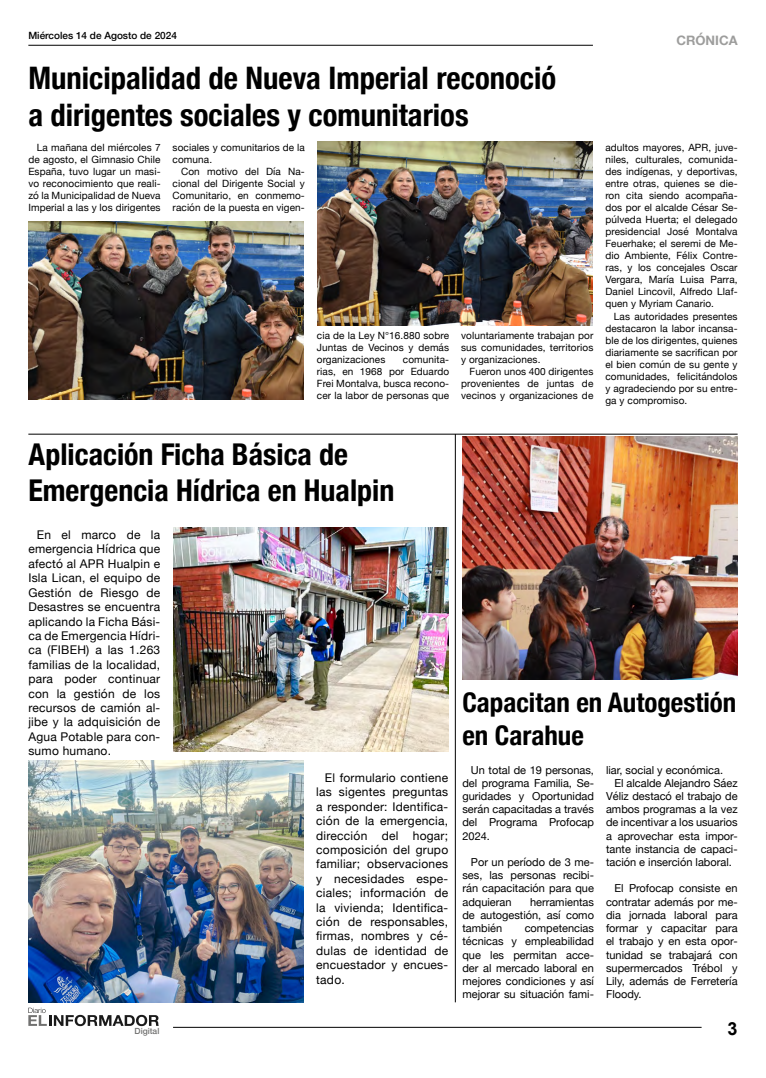
<style>
.page{position:relative;width:766px;height:1078px;background:#fff}
.page>*{position:absolute;margin:0;border:0;box-sizing:border-box;transform-origin:0 0}
.t1{font:700 condensed 31px/37.2px "Helvetica Neue";color:#000}
.t2{font:700 condensed 30px/36px "Helvetica Neue";color:#000}
.t3{font:700 condensed 27px/32.4px "Helvetica Neue";color:#000}
.t4{font:700 18px "Arial";color:#000}
.t5{font:700 13px "Helvetica Neue";color:#9d9d9c}
.t6{font:12px/14.4px "Helvetica Neue";letter-spacing:.02em;color:#000;text-align:justify}
.t7{font:11px/13.2px "Helvetica Neue";color:#000;text-align:justify}
.t8{font:10px/12px "Helvetica Neue";letter-spacing:.01em;color:#000;text-align:justify}
.t9{font:500 10px "Helvetica Neue";color:#000}
.t10{font:500 8.5px "Helvetica Neue";color:#717170}
</style>
<div class="page">
<hr style="left:28px;top:45px;width:564px;height:1px;background:#000">
<hr style="left:173px;top:1026px;width:528px;height:1px;background:#000">
<svg style="left:28px;top:1007px;width:131px;height:18px"></svg>
<hr style="left:28px;top:434px;width:709px;height:1px;background:#000">
<img style="left:317px;top:142px;width:275px;height:183px">
<img style="left:28px;top:221px;width:275px;height:179px">
<img style="left:173px;top:527px;width:275px;height:224px">
<img style="left:28px;top:760px;width:275px;height:242px">
<img style="left:462px;top:437px;width:275px;height:242px">
<hr style="left:455px;top:434px;width:1px;height:568px;background:#000">
<p class="t9" style="left:28px;top:28px;width:150px">Miércoles 14 de Agosto de 2024</p>
<h1 class="t1" style="left:28px;top:57px;width:529px">Municipalidad de Nueva Imperial reconoció a dirigentes sociales y comunitarios</h1>
<p class="t8" style="left:28px;top:142px;width:134px;text-indent:8px">La mañana del miércoles 7 de agosto, el Gimnasio Chile España, tuvo lugar un masi&shy;vo reconocimiento que reali&shy;zó la Municipalidad de Nueva Imperial a las y los dirigentes</p>
<p class="t8" style="left:172px;top:142px;width:134px">sociales y comunitarios de la comuna.</p>
<p class="t8" style="left:172px;top:166px;width:134px;text-indent:8px">Con motivo del Día Na&shy;cional del Dirigente Social y Comunitario, en conmemo&shy;ración de la puesta en vigen-</p>
<p class="t8" style="left:317px;top:330px;width:134px">cia de la Ley N°16.880 sobre Juntas de Vecinos y demás organizaciones</p>
<p class="t8" style="left:317px;top:354px;width:134px;text-indent:86px">comunita&shy;rias, en 1968 por Eduardo Frei Montalva, busca recono&shy;cer la labor de personas que</p>
<p class="t8" style="left:461px;top:330px;width:134px">voluntariamente trabajan por sus comunidades, territorios y organizaciones.</p>
<p class="t8" style="left:461px;top:366px;width:134px;text-indent:8px">Fueron unos 400 dirigentes provenientes de juntas de vecinos y organizaciones de</p>
<h3 class="t5" style="left:676px;top:30px;width:63px">CRÓNICA</h3>
<p class="t8" style="left:605px;top:142px;width:134px">adultos mayores, APR, juve&shy;niles, culturales, comunida&shy;des indígenas, y deportivas, entre otras, quienes se die&shy;ron cita siendo acompaña&shy;dos por el alcalde César Se&shy;púlveda Huerta; el delegado presidencial José Montalva Feuerhake; el seremi de Me&shy;dio Ambiente, Félix Contre&shy;ras, y los concejales Oscar Vergara, María Luisa Parra, Daniel Lincovil, Alfredo Llaf&shy;quen y Myriam Canario.</p>
<p class="t8" style="left:605px;top:310px;width:134px;text-indent:8px">Las autoridades presentes destacaron la labor incansa&shy;ble de los dirigentes, quienes diariamente se sacrifican por el bien común de su gente y comunidades, felicitándolos y agradeciendo por su entre&shy;ga y compromiso.</p>
<h2 class="t2" style="left:28px;top:434px;width:367px">Aplicación Ficha Básica de<br>Emergencia Hídrica en Hualpin</h2>
<p class="t6" style="left:28px;top:528px;width:133px;text-indent:9px">En el marco de la emergencia Hídrica que afectó al APR Hualpin e Isla Lican, el equipo de Gestión de Riesgo de Desastres se encuentra aplicando la Ficha Bási&shy;ca de Emergencia Hídri&shy;ca (FIBEH) a las 1.263 familias de la localidad, para poder continuar con la gestión de los recursos de camión al&shy;jibe y la adquisición de Agua Potable para con&shy;sumo humano.</p>
<p class="t10" style="left:134px;top:1023px;width:26px">Digital</p>
<p class="t6" style="left:316px;top:770px;width:133px;text-indent:9px">El formulario contiene las sigentes preguntas a responder: Identifica&shy;ción de la emergencia, dirección del hogar; composición del grupo familiar; observaciones y necesidades espe&shy;ciales; información de la vivienda; Identifica&shy;ción de responsables, firmas, nombres y cé&shy;dulas de identidad de encuestador y encues&shy;tado.</p>
<h3 class="t3" style="left:462px;top:684px;width:275px">Capacitan en Autogestión en Carahue</h3>
<p class="t7" style="left:462px;top:763px;width:133px;text-indent:9px">Un total de 19 personas, del programa Familia, Se&shy;guridades y Oportunidad serán capacitadas a través del Programa Profocap 2024.</p>
<p class="t7" style="left:462px;top:856px;width:133px;text-indent:9px">Por un período de 3 me&shy;ses, las personas recibi&shy;rán capacitación para que adquieran</p>
<p class="t7" style="left:462px;top:895px;width:133px;text-indent:68px">herramientas de autogestión, así como también</p>
<p class="t7" style="left:462px;top:922px;width:133px;text-indent:62px">competencias técnicas y empleabilidad que les permitan acce&shy;der al mercado laboral en mejores condiciones y así mejorar su situación fami-</p>
<p class="t7" style="left:606px;top:763px;width:118px">liar, social y económica.</p>
<p class="t7" style="left:614px;top:776px;width:124px">El alcalde Alejandro Sáez</p>
<p class="t7" style="left:606px;top:790px;width:133px">Véliz destacó el trabajo de</p>
<p class="t7" style="left:606px;top:803px;width:133px">ambos programas a la vez</p>
<p class="t7" style="left:606px;top:816px;width:133px">de incentivar a los usuarios</p>
<p class="t7" style="left:606px;top:829px;width:133px">a aprovechar esta impor-</p>
<p class="t7" style="left:606px;top:842px;width:133px">tante instancia de capaci-</p>
<p class="t7" style="left:606px;top:856px;width:127px">tación e inserción laboral.</p>
<p class="t7" style="left:606px;top:882px;width:133px;text-indent:9px">El Profocap consiste en contratar además por me&shy;dia jornada laboral para formar y capacitar para el trabajo y en esta opor&shy;tunidad se trabajará con supermercados Trébol y Lily, además de Ferretería Floody.</p>
<h3 class="t4" style="left:727px;top:1016px;width:12px">3</h3>
</div>
